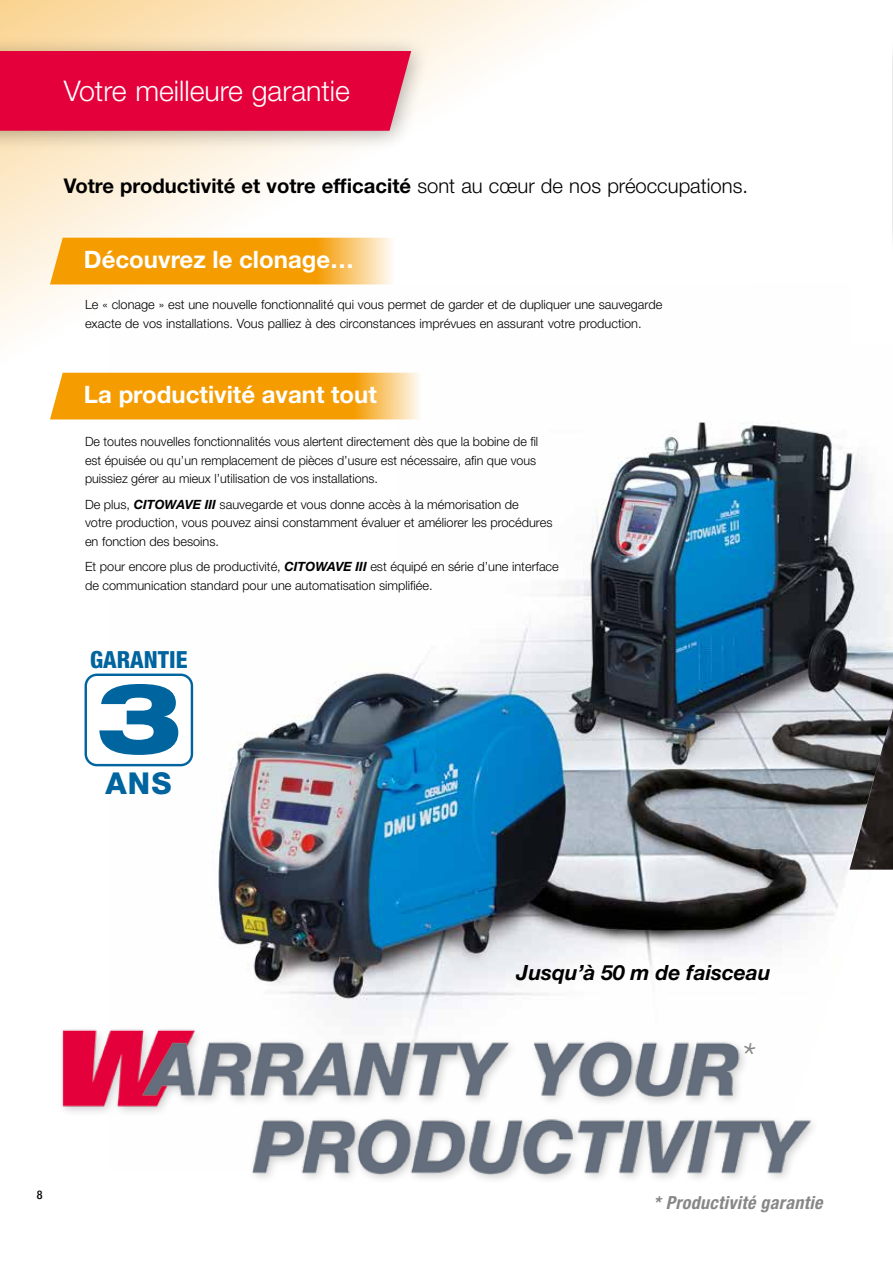
<style>
.page{position:relative;width:893px;height:1263px;background:#fff}
.page>*{position:absolute;margin:0;border:0;box-sizing:border-box;transform-origin:0 0}
.t1{font:800 expanded 97.95px "Helvetica Neue LT Std";color:#00649e}
.t2{font:italic 300 39px "Helvetica Neue LT Std";color:#878787}
.t3{font:800 30.15px "Helvetica Neue LT Std";color:#00649e}
.t4{font:300 28.5px "Helvetica Neue LT Std";color:#fff}
.t5{font:700 24px "Helvetica Neue LT Std";color:#fff}
.t6{font:800 condensed 23.55px "Helvetica Neue LT Std";color:#00649e}
.t7{font:italic 700 21px "Helvetica Neue LT Std";color:#000}
.t8{font:700 20.25px "Helvetica Neue LT Std";color:#000}
.t9{font:italic 700 condensed 18px "Helvetica Neue LT Std";letter-spacing:.02em;color:#878787}
.t10{font:300 12.75px/18.8px "Helvetica Neue LT Std";color:#000}
.t11{font:500 condensed 12px "Helvetica Neue LT Std";color:#000}
.s1{font-weight:300}
.s2{font-weight:700;font-style:italic}
</style>
<div class="page">
<img style="left:109px;top:432px;width:784px;height:589px">
<svg style="left:0;top:0;width:816px;height:549px"></svg>
<div style="left:0;top:35px;width:431px;height:118px;background:#000;opacity:.3"></div>
<div style="left:0;top:51px;width:411px;height:80px;background:#e4003a"></div>
<div style="left:85px;top:397px;width:438px;height:202px;background:#fff"></div>
<div style="left:86px;top:675px;width:106px;height:90px;background:#fff;border-radius:11px"></div>
<div style="left:85px;top:673px;width:108px;height:93px;border:2px solid #00649e;border-radius:11px"></div>
<svg style="left:50px;top:373px;width:370px;height:46px;background:#f5a61a"></svg>
<svg style="left:50px;top:238px;width:344px;height:46px;background:#f6a820"></svg>
<img style="left:62px;top:1021px;width:751px;height:158px">
<img style="left:849px;top:709px;width:44px;height:161px">
<div style="left:877px;top:35px;width:16px;height:222px;background:#000;opacity:.3"></div>
<div style="left:850px;top:21px;width:42px;height:323px;background:#fff"></div>
<h3 class="t4" style="left:64px;top:74px;width:288px">Votre meilleure garantie</h3>
<h3 class="t8" style="left:64px;top:173px;width:686px">Votre productivité et votre efficacité <span class="s1">sont au cœur de nos préoccupations.</span></h3>
<h3 class="t5" style="left:84px;top:244px;width:272px">Découvrez le clonage…</h3>
<p class="t10" style="left:85px;top:295px;width:579px">Le « clonage » est une nouvelle fonctionnalité qui vous permet de garder et de dupliquer une sauvegarde exacte de vos installations. Vous palliez à des circonstances imprévues en assurant votre production.</p>
<h3 class="t5" style="left:84px;top:379px;width:294px">La productivité avant tout</h3>
<p class="t10" style="left:85px;top:432px;width:455px">De toutes nouvelles fonctionnalités vous alertent directement dès que la bobine de fil est épuisée ou qu’un remplacement de pièces d’usure est nécessaire, afin que vous puissiez gérer au mieux l’utilisation de vos installations.</p>
<p class="t10" style="left:85px;top:494px;width:469px">De plus, <span class="s2">CITOWAVE III</span> sauvegarde et vous donne accès à la mémorisation de<br>votre production, vous pouvez ainsi constamment évaluer et améliorer les procédures en fonction des besoins.</p>
<p class="t10" style="left:85px;top:557px;width:475px">Et pour encore plus de productivité, <span class="s2">CITOWAVE III</span> est équipé en série d’une interface de communication standard pour une automatisation simplifiée.</p>
<h3 class="t6" style="left:90px;top:645px;width:99px">GARANTIE</h3>
<h1 class="t1" style="left:95px;top:655px;width:88px">3</h1>
<h3 class="t3" style="left:105px;top:765px;width:68px">ANS</h3>
<p class="t11" style="left:37px;top:1188px;width:7px">8</p>
<h3 class="t7" style="left:517px;top:959px;width:255px">Jusqu’à 50 m de faisceau</h3>
<h2 class="t2" style="left:742px;top:1034px;width:15px">*</h2>
<h3 class="t9" style="left:654px;top:1191px;width:170px">* Productivité garantie</h3>
</div>
